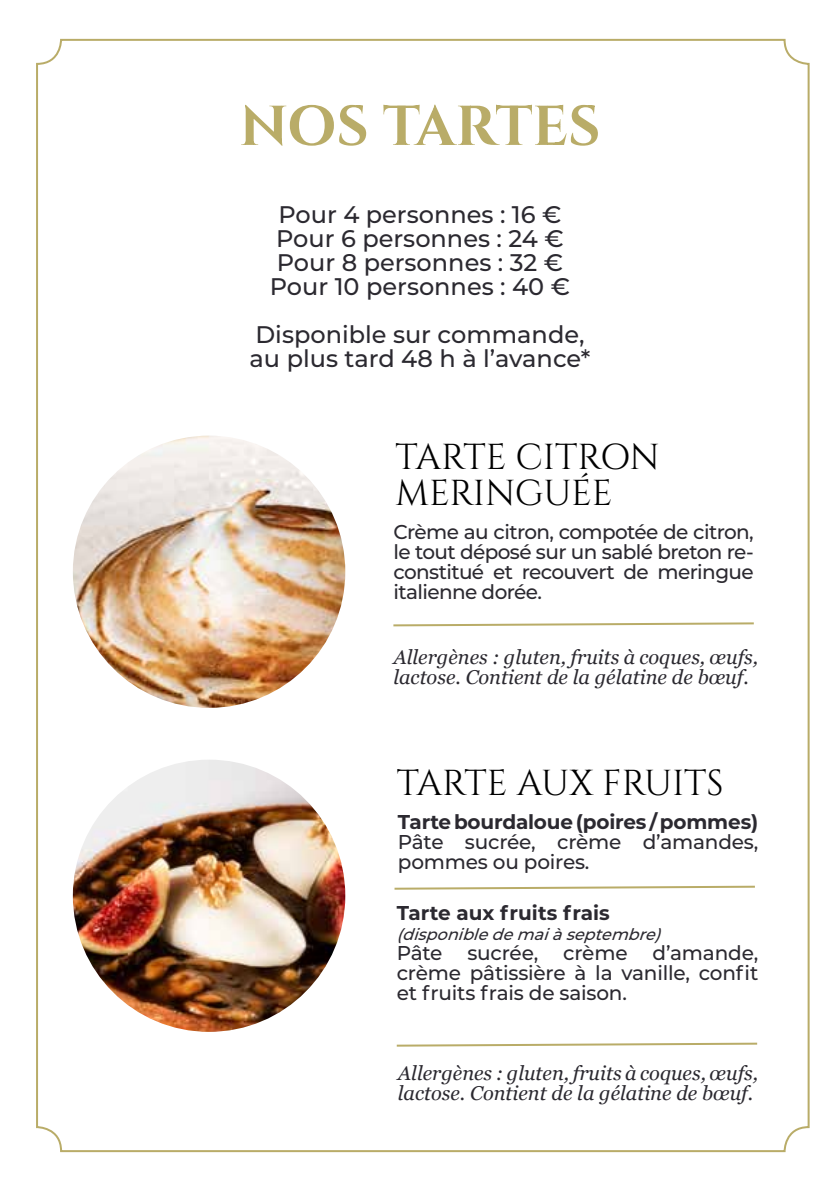
<style>
.page{position:relative;width:840px;height:1191px;background:#fff}
.page>*{position:absolute;margin:0;border:0;box-sizing:border-box;transform-origin:0 0}
.t1{font:56px "Cinzel";color:#b9ac68}
.t2{font:36px/36px "Cinzel";letter-spacing:-.005em;color:#000}
.t3{font:500 24px/24px "Montserrat";color:#2b2930;text-align:center}
.t4{font:500 20px/20px "Montserrat";letter-spacing:-.01em;color:#2b2930;text-align:justify}
.t5{font:italic 20px/20px "Georgia";color:#2b2930}
.t6{font:700 20px "Montserrat";letter-spacing:-.01em;color:#2b2930}
.t7{font:italic 500 16px "Montserrat";color:#2b2930}
</style>
<div class="page">
<img style="left:73px;top:435px;width:272px;height:273px;border-radius:136px">
<svg style="left:393px;top:622px;width:361px;height:5px"></svg>
<img style="left:73px;top:759px;width:272px;height:272px;border-radius:136px">
<svg style="left:394px;top:885px;width:361px;height:5px"></svg>
<svg style="left:396px;top:1042px;width:362px;height:5px"></svg>
<h1 class="t1" style="left:239px;top:90px;width:362px">NOS TARTES</h1>
<p class="t3" style="left:270px;top:201px;width:301px">Pour 4 personnes : 16 €<br>Pour 6 personnes : 24 €<br>Pour 8 personnes : 32 €<br>Pour 10 personnes : 40 €</p>
<p class="t3" style="left:249px;top:321px;width:342px;text-align:left">Disponible sur commande, au plus tard 48 h à l’avance*</p>
<h2 class="t2" style="left:395px;top:440px;width:266px">TARTE CITRON<br>MERINGUÉE</h2>
<p class="t4" style="left:393px;top:520px;width:362px">Crème au citron, compotée de citron, le tout déposé sur un sablé breton re&shy;constitué et recouvert de meringue italienne dorée.</p>
<p class="t5" style="left:393px;top:647px;width:366px">Allergènes : gluten, fruits à coques, œufs, lactose. Contient de la gélatine de bœuf.</p>
<h2 class="t2" style="left:396px;top:766px;width:328px">TARTE AUX FRUITS</h2>
<p class="t6" style="left:397px;top:807px;width:361px">Tarte bourdaloue (poires / pommes)</p>
<p class="t4" style="left:397px;top:831px;width:361px">Pâte sucrée, crème d’amandes, pommes ou poires.</p>
<p class="t6" style="left:396px;top:898px;width:214px">Tarte aux fruits frais</p>
<p class="t7" style="left:396px;top:923px;width:271px">(disponibledemaiàseptembre)</p>
<p class="t4" style="left:396px;top:942px;width:363px">Pâte sucrée, crème d’amande, crème pâtissière à la vanille, confit et fruits frais de saison.</p>
<p class="t5" style="left:397px;top:1063px;width:362px">Allergènes : gluten, fruits à coques, œufs, lactose. Contient de la gélatine de bœuf.</p>
</div>
